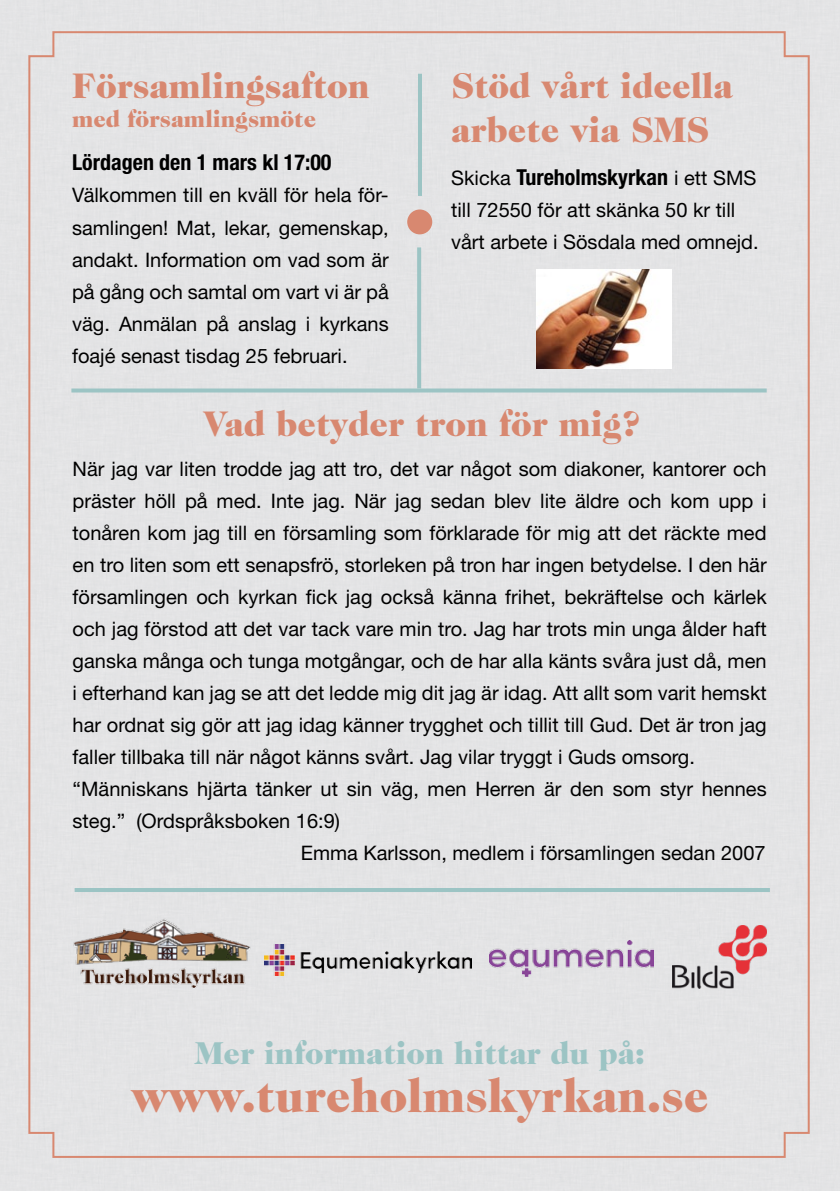
<style>
.page{position:relative;width:840px;height:1191px;background:#fff}
.page>*{position:absolute;margin:0;border:0;box-sizing:border-box;transform-origin:0 0}
.t1{font:900 48px "Caslon 224 Std";color:#d88870}
.t2{font:900 36px/43.2px "Caslon 224 Std";color:#d88870}
.t3{font:900 32px "Caslon 224 Std";color:#9cc4c4}
.t4{font:900 24px "Caslon 224 Std";color:#d88870}
.t5{font:700 condensed 22px "Helvetica Neue LT Std";color:#000}
.t6{font:20px/32px "Helvetica Neue LT Std";color:#000;text-align:justify}
.s1{font-weight:400;font-stretch:normal;font-size:20px}
</style>
<div class="page">
<div style="left:0;top:1174px;width:460px;height:17px;background:#e3e4e5"></div>
<div style="left:460px;top:1174px;width:379px;height:17px;background:#e3e4e5"></div>
<div style="left:27px;top:30px;width:783px;height:1128px;background:#e3e4e5"></div>
<svg style="left:71px;top:388px;width:695px;height:4px;background:#a5c7c8"></svg>
<hr style="left:75px;top:888px;width:694px;height:4px;background:#9cc4c4">
<hr style="left:417px;top:247px;width:4px;height:141px;background:#9cc4c4">
<hr style="left:418px;top:74px;width:4px;height:122px;background:#9cc4c4">
<div style="left:407px;top:209px;width:25px;height:25px;background:#d88870;border-radius:50%"></div>
<img style="left:71px;top:917px;width:182px;height:71px">
<img style="left:672px;top:925px;width:94px;height:63px">
<img style="left:489px;top:940px;width:164px;height:36px">
<img style="left:265px;top:945px;width:206px;height:30px">
<img style="left:536px;top:269px;width:134px;height:99px">
<h2 class="t2" style="left:72px;top:64px;width:299px">Församlingsafton</h2>
<p class="t4" style="left:72px;top:105px;width:245px">med församlingsmöte</p>
<p class="t5" style="left:72px;top:149px;width:261px">Lördagen den 1 mars kl 17:00</p>
<p class="t6" style="left:72px;top:179px;width:318px">Välkommen till en kväll för hela för&shy;samlingen! Mat, lekar, gemenskap, andakt. I nformation om vad som är på gång och samtal om vart vi är på väg. Anmälan på anslag i kyrkans foajé senast tisdag 25 februari.</p>
<h2 class="t2" style="left:451px;top:64px;width:283px">Stöd vårt ideella arbete via SMS</h2>
<p class="t5" style="left:451px;top:164px;width:277px"><span class="s1">Skicka</span> Tureholmskyrkan <span class="s1">i ett SMS</span></p>
<p class="t6" style="left:451px;top:193px;width:309px">till 72550 för att skänka 50 kr till vårt arbete i Sösdala med omnejd.</p>
<h2 class="t2" style="left:203px;top:402px;width:439px">Vad betyder tron för mig?</h2>
<p class="t6" style="left:73px;top:452px;width:695px">När jag var liten trodde jag att tro, det var något som diakoner, kantorer och</p>
<p class="t6" style="left:73px;top:484px;width:695px">präster höll på med. I nte jag. När jag sedan blev lite äldre och kom upp i</p>
<p class="t6" style="left:73px;top:516px;width:695px">tonåren kom jag till en församling som förklarade för mig att det räckte med</p>
<p class="t6" style="left:73px;top:548px;width:695px">en tro liten som ett senapsfrö, storleken på tron har ingen betydelse. I den här</p>
<p class="t6" style="left:73px;top:580px;width:695px">församlingen och kyrkan fick jag också känna frihet, bekräftelse och kärlek</p>
<p class="t6" style="left:73px;top:612px;width:695px">och jag förstod att det var tack vare min tro. Jag har trots min unga ålder haft</p>
<p class="t6" style="left:73px;top:644px;width:695px">ganska många och tunga motgångar, och de har alla känts svåra just då, men</p>
<p class="t6" style="left:73px;top:676px;width:695px">i efterhand kan jag se att det ledde mig dit jag är idag. Att allt som varit hemskt</p>
<p class="t6" style="left:73px;top:708px;width:695px">har ordnat sig gör att jag idag känner trygghet och tillit till Gud. Det är tron jag</p>
<p class="t6" style="left:73px;top:740px;width:623px">faller tillbaka till när något känns svårt. Jag vilar tryggt i Guds omsorg.</p>
<p class="t6" style="left:73px;top:772px;width:695px">“M änniskans hjärta tänker ut sin väg, men H erren är den som styr hennes</p>
<p class="t6" style="left:73px;top:804px;width:269px">steg.” (Ordspråksboken 16:9)</p>
<p class="t6" style="left:301px;top:836px;width:466px">Emma Karlsson, medlem i församlingen sedan 2007</p>
<h3 class="t3" style="left:195px;top:1034px;width:451px">Mer information hittar du på:</h3>
<h1 class="t1" style="left:131px;top:1067px;width:578px">www.tureholmskyrkan.se</h1>
</div>
